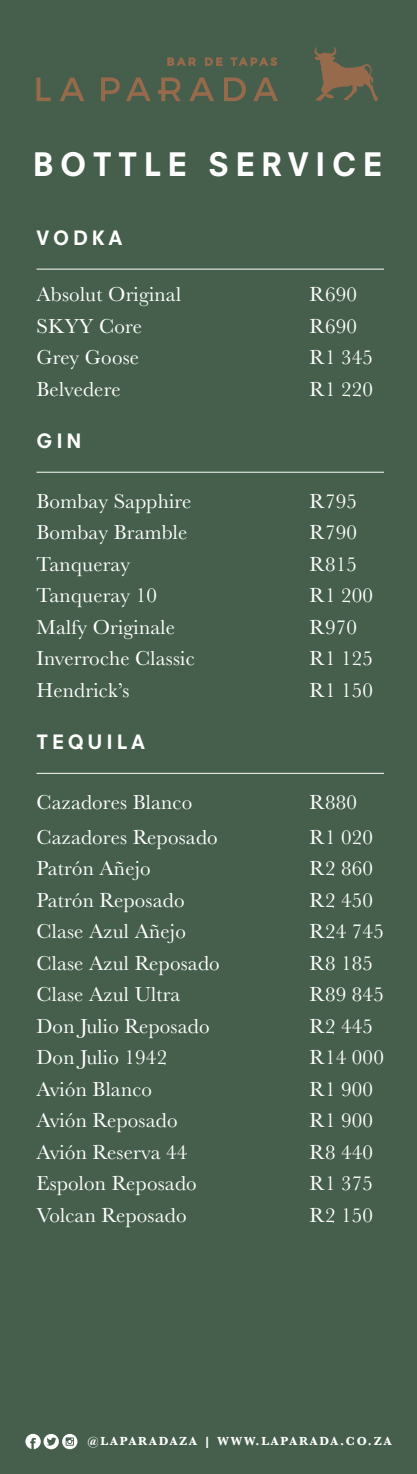
<style>
.page{position:relative;width:417px;height:1474px;background:#fff}
.page>*{position:absolute;margin:0;border:0;box-sizing:border-box;transform-origin:0 0}
.t1{font:800 31.5px "Neuzeit SLT Std";letter-spacing:.2em;color:#fff}
.t2{font:21px "Baskerville";letter-spacing:.01em;color:#fff}
.t3{font:800 19.25px "Neuzeit SLT Std";letter-spacing:.2em;color:#fff}
.t4{font:700 12.08px "Baskerville";letter-spacing:.15em;color:#fff}
</style>
<div class="page">
<div style="left:0;top:0;width:417px;height:1473px;background:#465f4c"></div>
<svg style="left:25px;top:1433px;width:52px;height:16px"></svg>
<hr style="left:36px;top:269px;width:348px;height:1px;background:#fff">
<hr style="left:36px;top:472px;width:348px;height:1px;background:#fff">
<hr style="left:36px;top:773px;width:348px;height:1px;background:#fff">
<svg style="left:36px;top:78px;width:15px;height:23px"></svg>
<svg style="left:60px;top:78px;width:24px;height:23px"></svg>
<svg style="left:101px;top:78px;width:19px;height:23px"></svg>
<svg style="left:126px;top:78px;width:25px;height:23px"></svg>
<svg style="left:189px;top:78px;width:25px;height:23px"></svg>
<svg style="left:224px;top:78px;width:22px;height:23px"></svg>
<svg style="left:253px;top:78px;width:25px;height:23px"></svg>
<svg style="left:158px;top:78px;width:23px;height:23px"></svg>
<svg style="left:167px;top:58px;width:28px;height:8px"></svg>
<svg style="left:205px;top:58px;width:17px;height:8px"></svg>
<svg style="left:231px;top:58px;width:46px;height:8px"></svg>
<svg style="left:314px;top:47px;width:64px;height:54px"></svg>
<h1 class="t1" style="left:33px;top:145px;width:350px">BOTTLE SERVICE</h1>
<p class="t3" style="left:36px;top:226px;width:87px">VODKA</p>
<p class="t2" style="left:36px;top:281px;width:146px">Absolut Original</p>
<p class="t2" style="left:309px;top:281px;width:49px">R690</p>
<p class="t2" style="left:36px;top:312px;width:107px">SKYY Core</p>
<p class="t2" style="left:309px;top:312px;width:49px">R690</p>
<p class="t2" style="left:36px;top:344px;width:104px">Grey Goose</p>
<p class="t2" style="left:309px;top:344px;width:65px">R1 345</p>
<p class="t2" style="left:36px;top:375px;width:86px">Belvedere</p>
<p class="t2" style="left:309px;top:375px;width:65px">R1 220</p>
<p class="t3" style="left:36px;top:429px;width:47px">GIN</p>
<p class="t2" style="left:36px;top:487px;width:156px">Bombay Sapphire</p>
<p class="t2" style="left:309px;top:487px;width:49px">R795</p>
<p class="t2" style="left:36px;top:519px;width:152px">Bombay Bramble</p>
<p class="t2" style="left:309px;top:519px;width:49px">R790</p>
<p class="t2" style="left:36px;top:550px;width:95px">Tanqueray</p>
<p class="t2" style="left:309px;top:550px;width:49px">R815</p>
<p class="t2" style="left:36px;top:582px;width:122px">Tanqueray 10</p>
<p class="t2" style="left:309px;top:582px;width:65px">R1 200</p>
<p class="t2" style="left:36px;top:613px;width:140px">Malfy Originale</p>
<p class="t2" style="left:309px;top:613px;width:49px">R970</p>
<p class="t2" style="left:36px;top:645px;width:160px">Inverroche Classic</p>
<p class="t2" style="left:309px;top:645px;width:65px">R1 125</p>
<p class="t2" style="left:36px;top:676px;width:94px">Hendrick’s</p>
<p class="t2" style="left:309px;top:676px;width:65px">R1 150</p>
<p class="t3" style="left:36px;top:730px;width:110px">TEQUILA</p>
<p class="t2" style="left:36px;top:788px;width:157px">Cazadores Blanco</p>
<p class="t2" style="left:309px;top:788px;width:49px">R880</p>
<p class="t2" style="left:36px;top:823px;width:183px">Cazadores Reposado</p>
<p class="t2" style="left:309px;top:823px;width:65px">R1 020</p>
<p class="t2" style="left:36px;top:855px;width:116px">Patrón Añejo</p>
<p class="t2" style="left:309px;top:855px;width:65px">R2 860</p>
<p class="t2" style="left:36px;top:886px;width:149px">Patrón Reposado</p>
<p class="t2" style="left:309px;top:886px;width:65px">R2 450</p>
<p class="t2" style="left:36px;top:918px;width:151px">Clase Azul Añejo</p>
<p class="t2" style="left:309px;top:918px;width:76px">R24 745</p>
<p class="t2" style="left:36px;top:949px;width:185px">Clase Azul Reposado</p>
<p class="t2" style="left:309px;top:949px;width:65px">R8 185</p>
<p class="t2" style="left:36px;top:981px;width:145px">Clase Azul Ultra</p>
<p class="t2" style="left:309px;top:981px;width:76px">R89 845</p>
<p class="t2" style="left:36px;top:1012px;width:174px">Don Julio Reposado</p>
<p class="t2" style="left:309px;top:1012px;width:65px">R2 445</p>
<p class="t2" style="left:36px;top:1044px;width:132px">Don Julio 1942</p>
<p class="t2" style="left:309px;top:1044px;width:76px">R14 000</p>
<p class="t2" style="left:36px;top:1075px;width:117px">Avión Blanco</p>
<p class="t2" style="left:309px;top:1075px;width:65px">R1 900</p>
<p class="t2" style="left:36px;top:1107px;width:143px">Avión Reposado</p>
<p class="t2" style="left:309px;top:1107px;width:65px">R1 900</p>
<p class="t2" style="left:36px;top:1138px;width:152px">Avión Reserva 44</p>
<p class="t2" style="left:309px;top:1138px;width:65px">R8 440</p>
<p class="t2" style="left:36px;top:1170px;width:162px">Espolon Reposado</p>
<p class="t2" style="left:309px;top:1170px;width:65px">R1 375</p>
<p class="t2" style="left:36px;top:1201px;width:151px">Volcan Reposado</p>
<p class="t2" style="left:309px;top:1201px;width:65px">R2 150</p>
<p class="t4" style="left:87px;top:1432px;width:305px">@LAPARADAZA | WWW.LAPARADA.CO.ZA</p>
</div>
